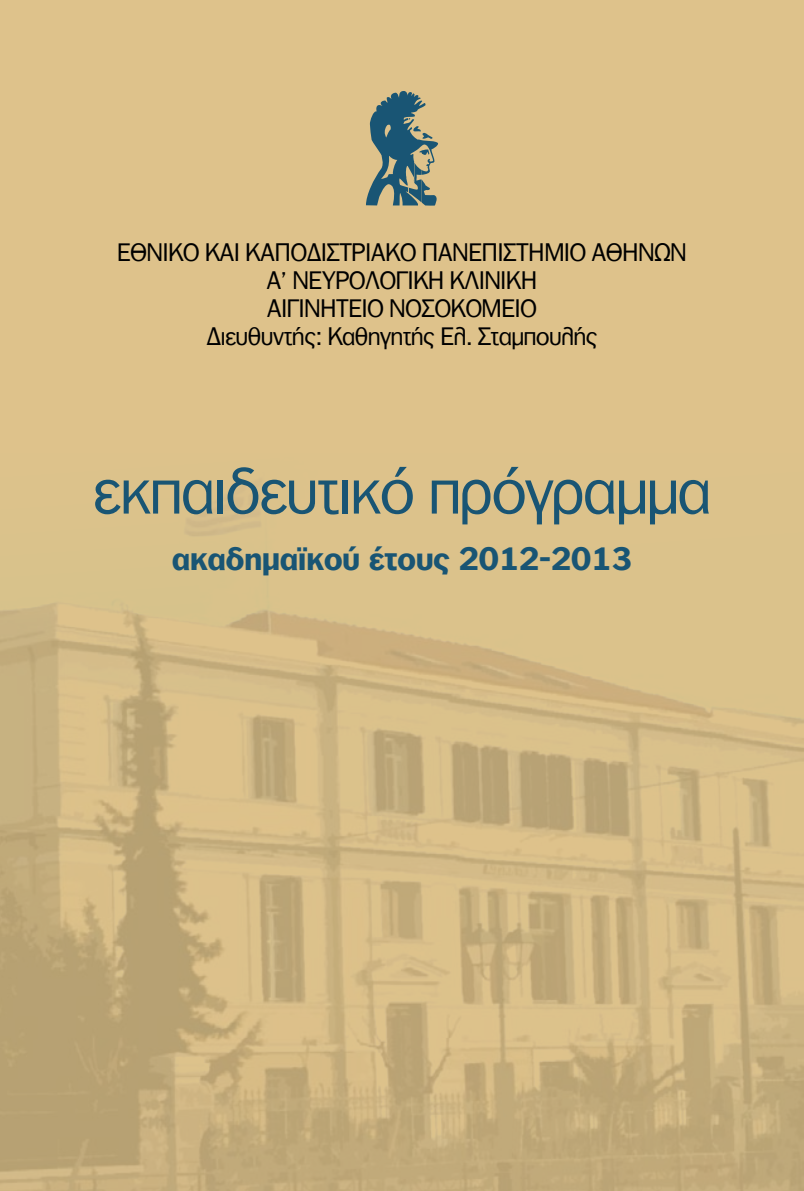
<style>
.page{position:relative;width:804px;height:1191px;background:#dec28b}
.page>*{position:absolute;margin:0;border:0;box-sizing:border-box;transform-origin:0 0}
.t1{font:63px "PF Franklin Gothic";color:#195574}
.t2{font:700 31.5px "PF Franklin Gothic";color:#195574}
.t3{font:24.5px/28px "PF Franklin Gothic";color:#000;text-align:center}
</style>
<div class="page">
<img style="left:0;top:496px;width:804px;height:695px">
<svg style="left:366px;top:91px;width:72px;height:115px"></svg>
<p class="t3" style="left:117px;top:238px;width:570px">EΘΝΙΚΟ ΚΑΙ ΚΑΠΟΔΙΣΤΡΙΑΚΟ ΠΑΝΕΠΙΣΤΗΜΙΟ ΑΘΗΝΩΝ Α’ ΝΕΥΡΟΛΟΓΙΚΗ ΚΛΙΝΙΚΗ<br>ΑΙΓΙΝΗΤΕΙΟ ΝΟΣΟΚΟΜΕΙΟ<br>Διευθυντής: Καθηγητής Ελ. Σταμπουλής</p>
<h1 class="t1" style="left:93px;top:455px;width:619px">εκπαιδευτικό πρόγραμμα</h1>
<p class="t2" style="left:172px;top:539px;width:461px">ακαδημαϊκού έτους 2012-2013</p>
</div>
